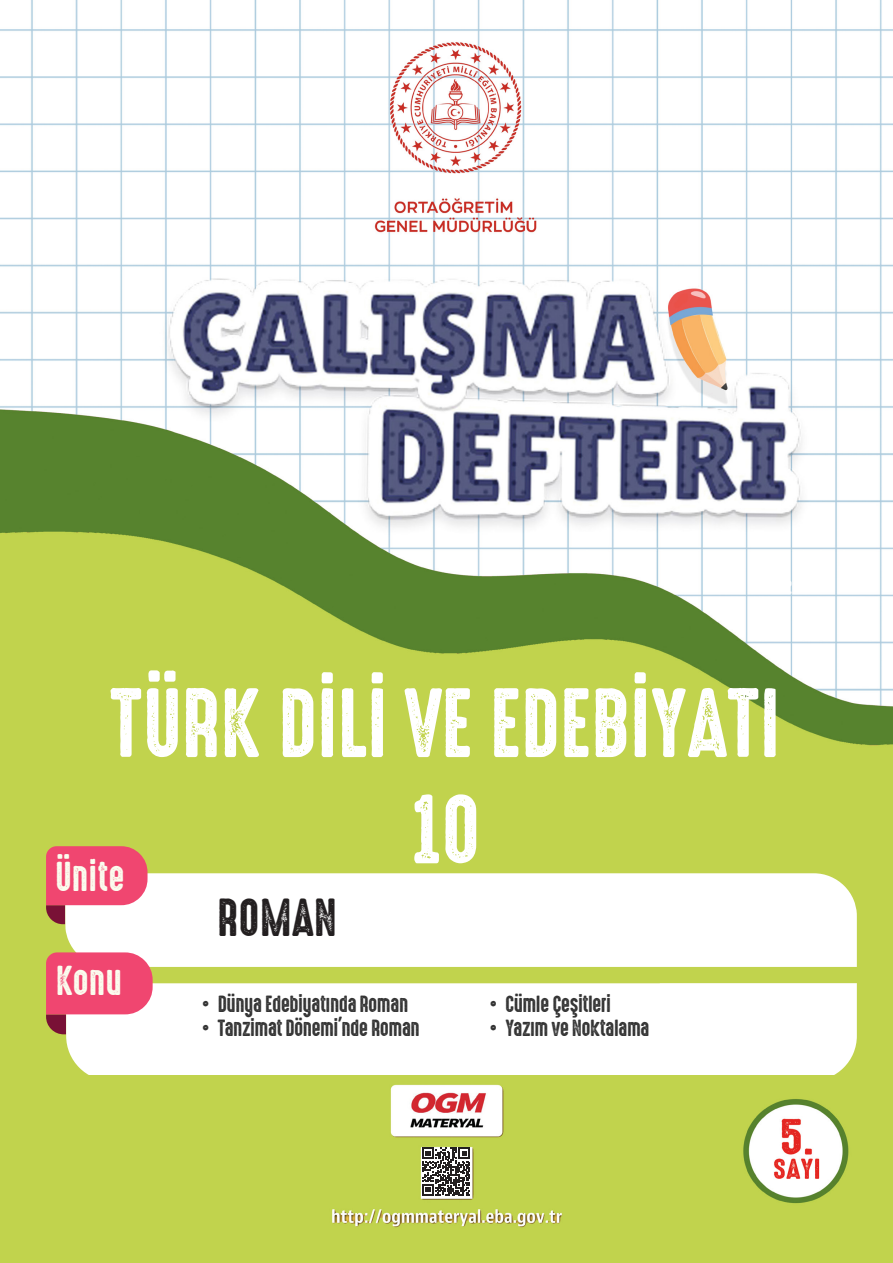
<style>
.page{position:relative;width:893px;height:1263px;background:#fff}
.page>*{position:absolute;margin:0;border:0;box-sizing:border-box;transform-origin:0 0}
.t1{font:88.5px "High Voltage Rough";color:#fff}
.t2{font:48px "High Voltage Rough";color:#231f20}
.body_copy{font:37.5px "High Voltage Rough";color:#fbfcee}
.t3{font:21px "High Voltage Rough";letter-spacing:-.03em;color:#333}
</style>
<div class="page">
<img style="left:0;top:0;width:893px;height:1263px">
<svg style="left:422px;top:1148px;width:48px;height:47px"></svg>
<svg style="left:65px;top:873px;width:792px;height:94px"></svg>
<svg style="left:46px;top:846px;width:102px;height:78px"></svg>
<svg style="left:66px;top:983px;width:791px;height:91px"></svg>
<svg style="left:46px;top:952px;width:107px;height:82px"></svg>
<p class="t1" style="left:110px;top:656px;width:671px">TÜRK DİLİ VE EDEBİYATI</p>
<p class="t1" style="left:410px;top:762px;width:72px">10</p>
<p class="t2" style="left:217px;top:881px;width:121px">ROMAN</p>
<p class="body_copy" style="left:55px;top:848px;width:71px">Ünite</p>
<p class="body_copy" style="left:56px;top:952px;width:68px">Konu</p>
<p class="t3" style="left:202px;top:988px;width:208px">• Dünya Edebiyatında Roman</p>
<p class="t3" style="left:202px;top:1012px;width:219px">• Tanzimat Dönemi’nde Roman</p>
<p class="t3" style="left:490px;top:988px;width:123px">• Cümle Çeşitleri</p>
<p class="t3" style="left:490px;top:1012px;width:161px">• Yazım ve Noktalama</p>
</div>
